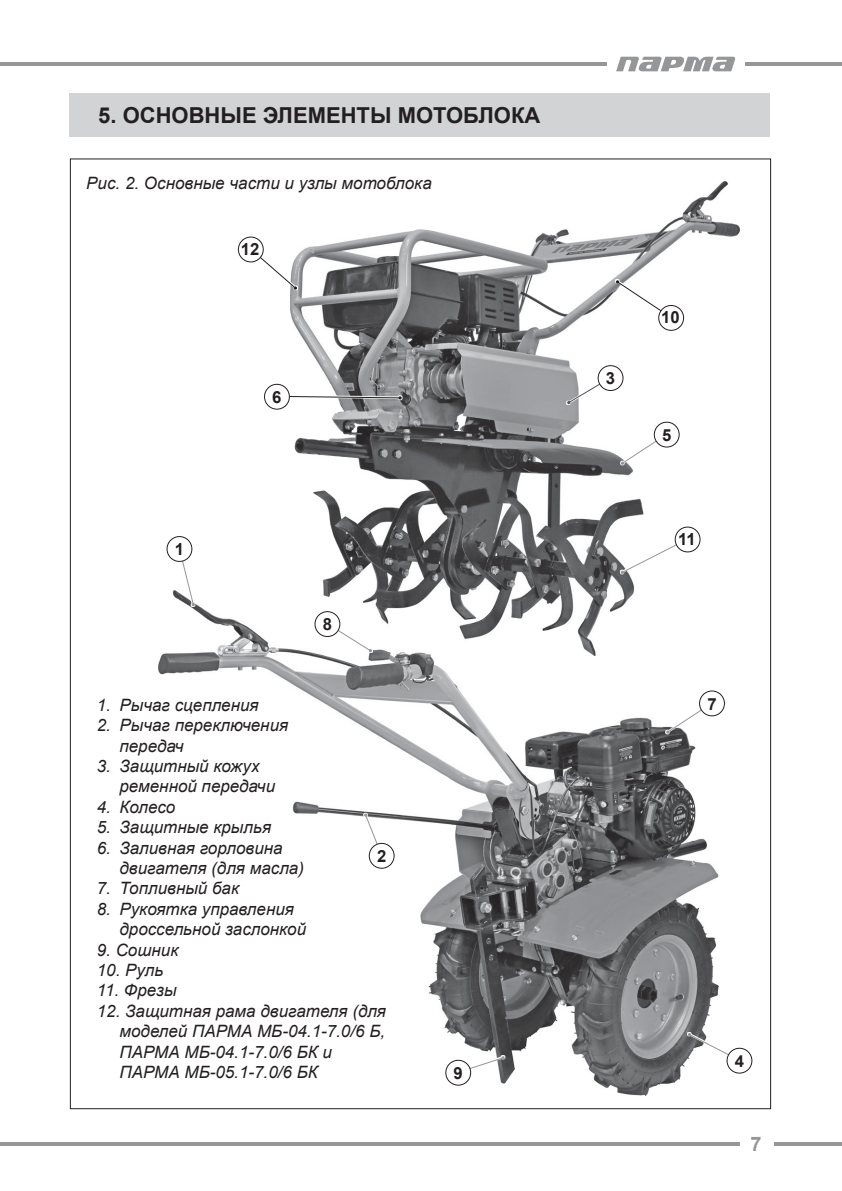
<style>
.page{position:relative;width:842px;height:1191px;background:#fff}
.page>*{position:absolute;margin:0;border:0;box-sizing:border-box;transform-origin:0 0}
.t1{font:700 22px "Arial";color:#231f20}
.t2{font:700 20px "Arial";color:#949698}
.t3{font:italic 17px/20.4px "Arial";color:#231f20}
.t4{font:700 16.6px "Arial";color:#231f20}
</style>
<div class="page">
<hr style="left:0;top:1142px;width:740px;height:3px;background:#949698">
<svg style="left:774px;top:1142px;width:68px;height:3px"></svg>
<hr style="left:0;top:62px;width:607px;height:4px;background:#949698">
<hr style="left:746px;top:62px;width:96px;height:4px;background:#949698">
<svg style="left:616px;top:57px;width:119px;height:14px"></svg>
<img style="left:291px;top:181px;width:448px;height:409px">
<img style="left:158px;top:590px;width:560px;height:505px">
<div style="left:70px;top:94px;width:700px;height:43px;background:#d1d3d4"></div>
<svg style="left:291px;top:399px;width:111px;height:1px"></svg>
<svg style="left:290px;top:395px;width:112px;height:4px"></svg>
<svg style="left:615px;top:279px;width:57px;height:40px"></svg>
<svg style="left:616px;top:280px;width:56px;height:39px"></svg>
<svg style="left:620px;top:538px;width:69px;height:37px"></svg>
<svg style="left:621px;top:538px;width:68px;height:36px"></svg>
<svg style="left:620px;top:433px;width:1px;height:32px"></svg>
<svg style="left:621px;top:433px;width:47px;height:32px"></svg>
<div style="left:264px;top:384px;width:26px;height:25px;border:1px solid #231f20;border-radius:50%"></div>
<div style="left:659px;top:305px;width:25px;height:25px;background:#fff;border-radius:50%"></div>
<div style="left:658px;top:305px;width:26px;height:26px;border:1px solid #231f20;border-radius:50%"></div>
<div style="left:675px;top:527px;width:25px;height:25px;background:#fff;border-radius:50%"></div>
<div style="left:675px;top:526px;width:25px;height:26px;border:1px solid #231f20;border-radius:50%"></div>
<div style="left:654px;top:422px;width:25px;height:25px;background:#fff;border-radius:50%"></div>
<div style="left:654px;top:422px;width:25px;height:25px;border:1px solid #231f20;border-radius:50%"></div>
<div style="left:178px;top:548px;width:18px;height:59px;background:#fff"></div>
<svg style="left:178px;top:547px;width:17px;height:59px"></svg>
<div style="left:326px;top:622px;width:47px;height:31px;background:#fff"></div>
<svg style="left:331px;top:622px;width:41px;height:30px"></svg>
<svg style="left:363px;top:812px;width:20px;height:44px"></svg>
<svg style="left:364px;top:813px;width:19px;height:43px"></svg>
<svg style="left:687px;top:1032px;width:31px;height:29px"></svg>
<svg style="left:688px;top:1033px;width:46px;height:28px"></svg>
<svg style="left:457px;top:1055px;width:49px;height:18px"></svg>
<svg style="left:457px;top:1056px;width:48px;height:17px"></svg>
<svg style="left:665px;top:702px;width:48px;height:32px"></svg>
<svg style="left:666px;top:702px;width:47px;height:31px"></svg>
<div style="left:167px;top:536px;width:25px;height:25px;background:#fff;border-radius:50%"></div>
<div style="left:167px;top:536px;width:25px;height:26px;border:1px solid #231f20;border-radius:50%"></div>
<div style="left:315px;top:611px;width:25px;height:25px;background:#fff;border-radius:50%"></div>
<div style="left:315px;top:611px;width:25px;height:26px;border:1px solid #231f20;border-radius:50%"></div>
<div style="left:369px;top:843px;width:25px;height:25px;background:#fff;border-radius:50%"></div>
<div style="left:369px;top:843px;width:25px;height:25px;border:1px solid #231f20;border-radius:50%"></div>
<div style="left:727px;top:1048px;width:25px;height:25px;background:#fff;border-radius:50%"></div>
<div style="left:727px;top:1047px;width:25px;height:26px;border:1px solid #231f20;border-radius:50%"></div>
<div style="left:446px;top:1060px;width:25px;height:25px;background:#fff;border-radius:50%"></div>
<div style="left:445px;top:1059px;width:26px;height:26px;border:1px solid #231f20;border-radius:50%"></div>
<div style="left:699px;top:691px;width:25px;height:25px;background:#fff;border-radius:50%"></div>
<div style="left:699px;top:690px;width:26px;height:26px;border:1px solid #231f20;border-radius:50%"></div>
<svg style="left:566px;top:376px;width:46px;height:29px"></svg>
<svg style="left:567px;top:376px;width:45px;height:28px"></svg>
<div style="left:598px;top:366px;width:25px;height:24px;background:#fff;border-radius:50%"></div>
<div style="left:598px;top:365px;width:25px;height:26px;border:1px solid #231f20;border-radius:50%"></div>
<svg style="left:297px;top:248px;width:1px;height:42px"></svg>
<svg style="left:250px;top:248px;width:47px;height:42px"></svg>
<div style="left:238px;top:237px;width:25px;height:25px;background:#fff;border-radius:50%"></div>
<div style="left:238px;top:237px;width:26px;height:25px;border:1px solid #231f20;border-radius:50%"></div>
<p class="t1" style="left:98px;top:100px;width:444px">5. ОСНОВНЫЕ ЭЛЕМЕНТЫ МОТОБЛОКА</p>
<p class="t3" style="left:86px;top:173px;width:347px">Рис. 2. Основные части и узлы мотоблока</p>
<p class="t4" style="left:175px;top:537px;width:11px">1</p>
<p class="t4" style="left:241px;top:237px;width:20px">12</p>
<p class="t4" style="left:272px;top:385px;width:11px">6</p>
<p class="t4" style="left:323px;top:612px;width:11px">8</p>
<p class="t3" style="left:97px;top:695px;width:163px">1. Рычаг сцепления</p>
<p class="t3" style="left:119px;top:715px;width:170px;text-indent:-23px">2. Рычаг переключения передач</p>
<p class="t3" style="left:119px;top:756px;width:157px;text-indent:-23px">3. Защитный кожух ременной передачи</p>
<p class="t3" style="left:97px;top:797px;width:80px">4. Колесо</p>
<p class="t3" style="left:97px;top:817px;width:176px">5. Защитные крылья</p>
<p class="t3" style="left:119px;top:837px;width:186px;text-indent:-23px">6. Заливная горловина двигателя (для масла)</p>
<p class="t3" style="left:97px;top:878px;width:144px">7. Топливный бак</p>
<p class="t3" style="left:119px;top:899px;width:188px;text-indent:-23px">8. Рукоятка управления дроссельной заслонкой</p>
<p class="t3" style="left:97px;top:939px;width:83px">9. Сошник</p>
<p class="t3" style="left:97px;top:960px;width:68px">10. Руль</p>
<p class="t3" style="left:97px;top:980px;width:81px">11. Фрезы</p>
<p class="t3" style="left:119px;top:1001px;width:268px;text-indent:-23px">12. Защитная рама двигателя (для моделей ПАРМА МБ-04.1-7.0/6 Б,<br>ПАРМА МБ-04.1-7.0/6 БК и<br>ПАРМА МБ-05.1-7.0/6 БК</p>
<p class="t4" style="left:377px;top:844px;width:11px">2</p>
<p class="t4" style="left:454px;top:1061px;width:11px">9</p>
<p class="t4" style="left:606px;top:366px;width:11px">3</p>
<p class="t4" style="left:661px;top:306px;width:20px">10</p>
<p class="t4" style="left:662px;top:423px;width:11px">5</p>
<p class="t4" style="left:678px;top:527px;width:19px">11</p>
<p class="t4" style="left:707px;top:692px;width:11px">7</p>
<p class="t4" style="left:735px;top:1049px;width:11px">4</p>
<p class="t2" style="left:750px;top:1129px;width:13px">7</p>
</div>
